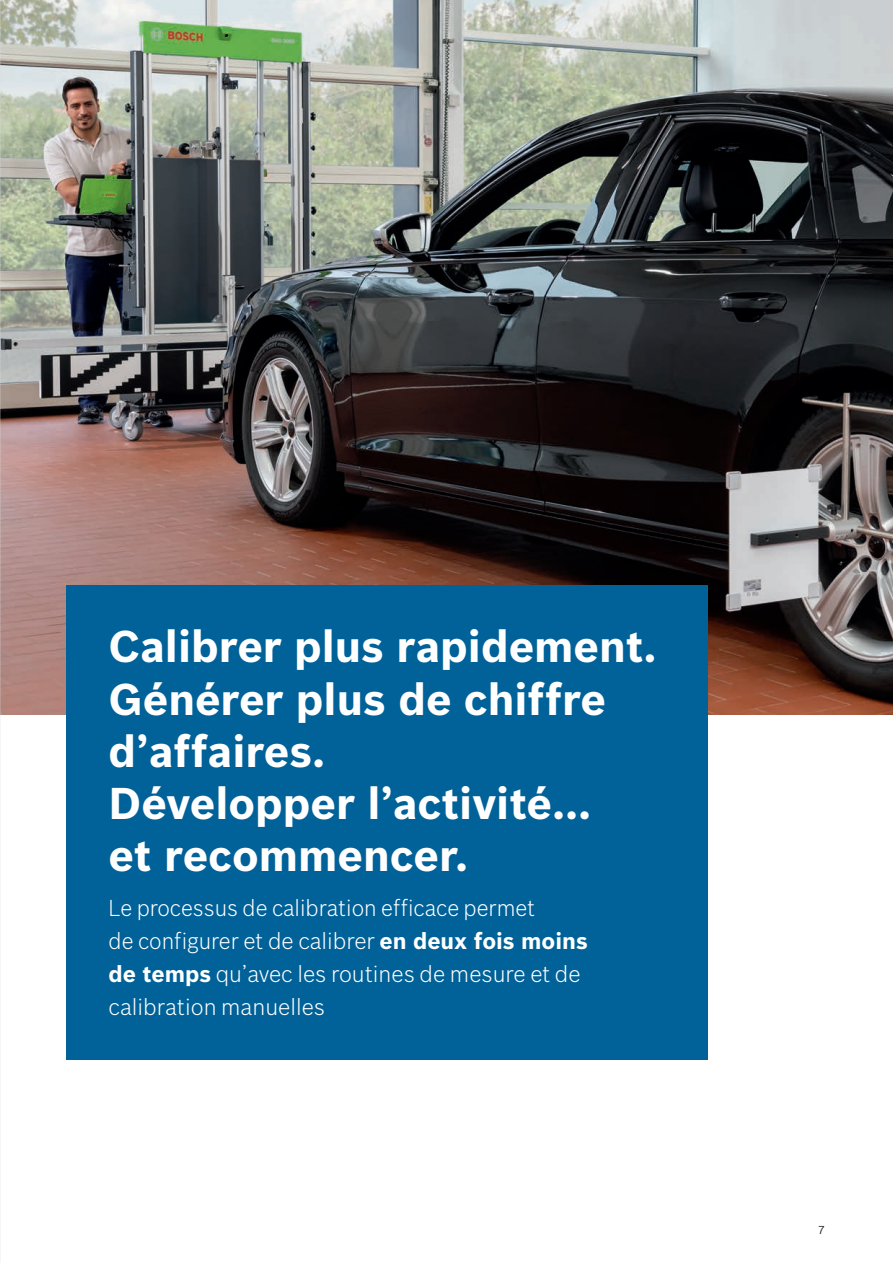
<style>
.page{position:relative;width:893px;height:1263px;background:#fff}
.page>*{position:absolute;margin:0;border:0;box-sizing:border-box;transform-origin:0 0}
.t1{font:700 43.5px/52.2px "Bosch Sans";color:#fff}
.t2{font:300 22.5px/33px "Bosch Sans";color:#fff}
.t3{font:11.25px "Bosch Sans";color:#231f20}
.s1{font-weight:700}
</style>
<div class="page">
<img style="left:0;top:0;width:893px;height:714px">
<div style="left:67px;top:585px;width:641px;height:475px;background:#006299"></div>
<h1 class="t1" style="left:109px;top:621px;width:549px">Calibrer plus rapidement.<br>Générer plus de chiffre d’affaires.<br>Développer l’activité...<br>et recommencer.</h1>
<p class="t2" style="left:109px;top:891px;width:481px">Le processus de calibration efficace permet<br>de configurer et de calibrer <span class="s1">en deux fois moins de temps</span> qu’avec les routines de mesure et de calibration manuelles</p>
<p class="t3" style="left:818px;top:1223px;width:8px">7</p>
</div>
